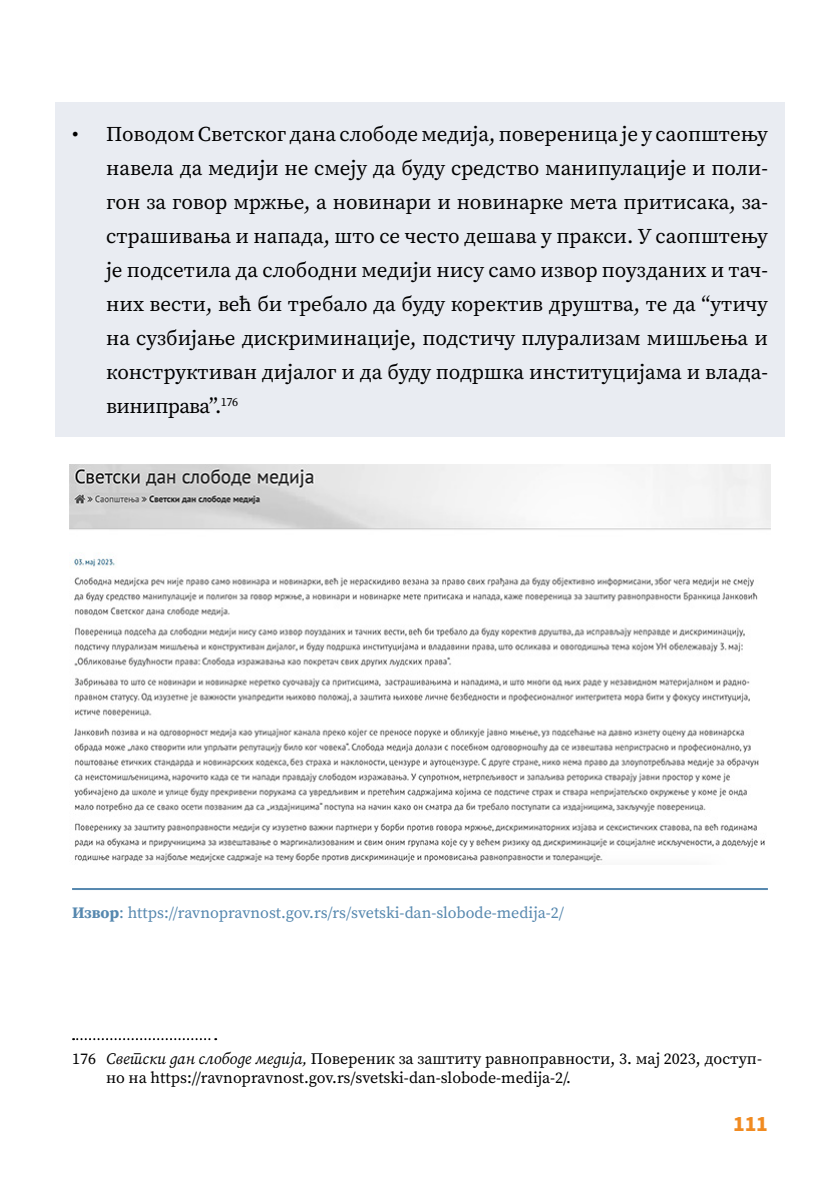
<style>
.page{position:relative;width:840px;height:1191px;background:#fff}
.page>*{position:absolute;margin:0;border:0;box-sizing:border-box;transform-origin:0 0}
.t1{font:700 22px "Source Sans Pro";color:#f18b21}
.t2{font:21px/34px "Source Serif Pro";color:#000;text-align:justify}
.t3{font:16px/19.2px "Source Serif Pro";color:#000}
.t4{font:16px "Source Serif Pro";color:#5688af}
.s1{font-weight:700}
.s2{font-style:italic}
</style>
<div class="page">
<div style="left:55px;top:102px;width:729px;height:335px;background:#e9ecf2"></div>
<hr style="left:72px;top:888px;width:695px;height:2px;background:#5688af">
<img style="left:70px;top:465px;width:700px;height:400px">
<svg style="left:73px;top:1038px;width:143px;height:2px"></svg>
<p class="t2" style="left:106px;top:117px;width:663px;text-indent:-34px">• Поводом Светског дана слободе медија, повереница је у саопштењу навела да медији не смеју да буду средство манипулације и поли&shy;гон за говор мржње, а новинари и новинарке мета притисака, за&shy;страшивања и напада, што се често дешава у пракси. У саопштењу је подсетила да слободни медији нису само извор поузданих и тач&shy;них вести, већ би требало да буду коректив друштва, те да “утичу на сузбијање дискриминације, подстичу плурализам мишљења и конструктиван дијалог и да буду подршка институцијама и влада&shy;вини права”.<sup>176</sup></p>
<p class="t4" style="left:72px;top:902px;width:493px"><span class="s1">Извор</span>: https://ravnopravnost.gov.rs/rs/svetski-dan-slobode-medija-2/</p>
<p class="t3" style="left:106px;top:1049px;width:657px;text-indent:-34px">176 <span class="s2">Светски дан слободе медија,</span> Повереник за заштиту равноправности, 3. мај 2023, доступ&shy;но на https://ravnopravnost.gov.rs/svetski-dan-slobode-medija-2/.</p>
<p class="t1" style="left:732px;top:1109px;width:36px">111</p>
</div>
